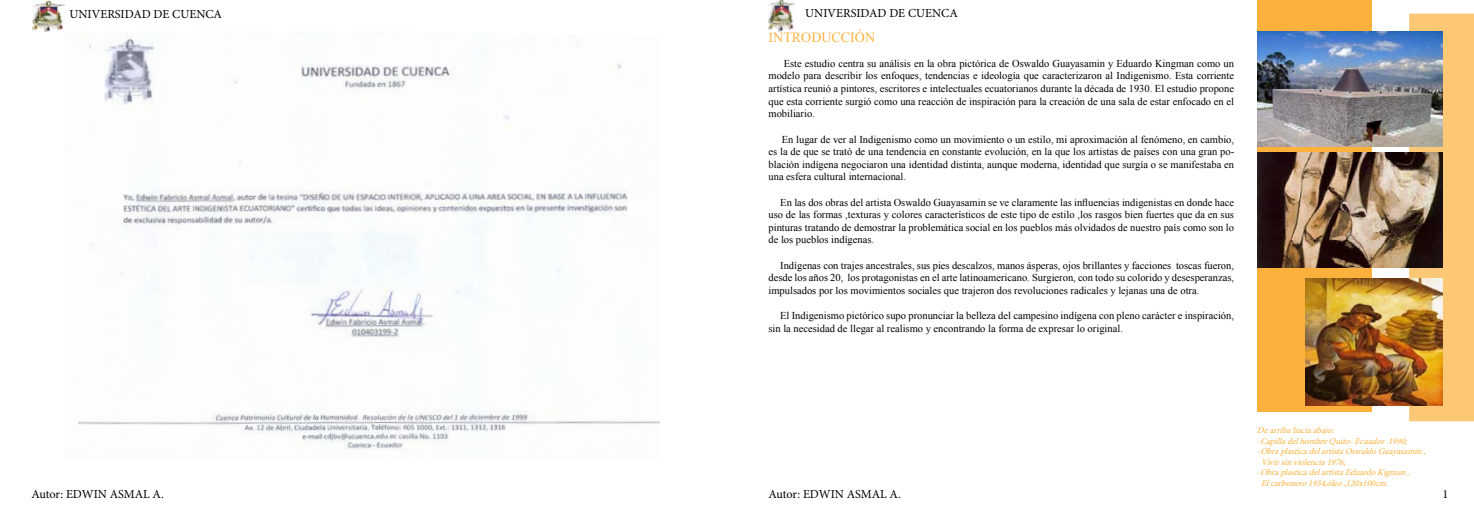
<style>
.page{position:relative;width:1474px;height:521px;background:#fff}
.page>*{position:absolute;margin:0;border:0;box-sizing:border-box;transform-origin:0 0}
.t1{font:14px "Times New Roman";color:#fcb13c}
.t2{font:12.25px "Minion Pro";color:#000}
.t3{font:10.5px/12.6px "Times New Roman";color:#000;text-align:justify}
.t4{font:italic 8.75px "Minion Pro";color:#fcb13c}
.s1{font-family:"Minion Pro"}
</style>
<div class="page">
<img style="left:78px;top:33px;width:582px;height:417px">
<div style="left:1409px;top:14px;width:64px;height:407px;background:#fcc876"></div>
<div style="left:1257px;top:0;width:114px;height:411px;background:#fcb13c"></div>
<img style="left:1257px;top:32px;width:185px;height:115px">
<img style="left:1257px;top:152px;width:185px;height:115px">
<img style="left:1305px;top:278px;width:137px;height:127px">
<img style="left:32px;top:0;width:32px;height:32px">
<img style="left:768px;top:0;width:26px;height:31px">
<p class="t2" style="left:69px;top:6px;width:154px">UNIVERSIDAD DE CUENCA</p>
<p class="t2" style="left:805px;top:5px;width:154px">UNIVERSIDAD DE CUENCA</p>
<h1 class="t1" style="left:768px;top:27px;width:108px"><span class="s1">I</span>NTRODUCCIÓN</h1>
<p class="t3" style="left:768px;top:57px;width:467px;text-indent:15px">Este estudio centra su análisis en la obra pictórica de Oswaldo Guayasamin y Eduardo Kingman como un modelo para describir los enfoques, tendencias e ideología que caracterizaron al Indigenismo. Esta corriente artística reunió a pintores, escritores e intelectuales ecuatorianos durante la década de 1930. El estudio propone que esta corriente surgió como una reacción de inspiración para la creación de una sala de estar enfocado en el mobiliario.</p>
<p class="t3" style="left:768px;top:132px;width:467px;text-indent:13px">En lugar de ver al Indigenismo como un movimiento o un estilo, mi aproximación al fenómeno, en cambio, es la de que se trató de una tendencia en constante evolución, en la que los artistas de países con una gran po&shy;blación indígena negociaron una identidad distinta, aunque moderna, identidad que surgía o se manifestaba en una esfera cultural internacional.</p>
<p class="t3" style="left:768px;top:195px;width:467px;text-indent:12px">En las dos obras del artista Oswaldo Guayasamin se ve claramente las influencias indigenistas en donde hace uso de las formas ,texturas y colores característicos de este tipo de estilo ,los rasgos bien fuertes que da en sus pinturas tratando de demostrar la problemática social en los pueblos más olvidados de nuestro país como son lo de los pueblos indígenas.</p>
<p class="t3" style="left:768px;top:258px;width:467px;text-indent:12px">Indígenas con trajes ancestrales, sus pies descalzos, manos ásperas, ojos brillantes y facciones toscas fueron, desde los años 20, los protagonistas en el arte latinoamericano. Surgieron, con todo su colorido y desesperanzas, impulsados por los movimientos sociales que trajeron dos revoluciones radicales y lejanas una de otra.</p>
<p class="t3" style="left:768px;top:309px;width:467px;text-indent:12px">El Indigenismo pictórico supo pronunciar la belleza del campesino indígena con pleno carácter e inspiración, sin la necesidad de llegar al realismo y encontrando la forma de expresar lo original.</p>
<p class="t2" style="left:31px;top:486px;width:134px">Autor: EDWIN ASMAL A.</p>
<p class="t2" style="left:768px;top:486px;width:134px">Autor: EDWIN ASMAL A.</p>
<p class="t4" style="left:1257px;top:425px;width:81px">Dearribahaciaabajo:</p>
<p class="t4" style="left:1257px;top:435px;width:154px">-CapilladelhombreQuito-Ecuador 1990;</p>
<p class="t4" style="left:1257px;top:446px;width:173px">-ObraplasticadelartistaOswaldoGuayasamin,</p>
<p class="t4" style="left:1261px;top:456px;width:89px">Vivirsinviolencia1976;</p>
<p class="t4" style="left:1257px;top:467px;width:157px">-ObraplasticadelartistaEduardoKigman,</p>
<p class="t4" style="left:1261px;top:477px;width:131px">Elcarbonero1934,óleo,120x100cm.</p>
<p class="t2" style="left:1442px;top:486px;width:7px">1</p>
</div>
